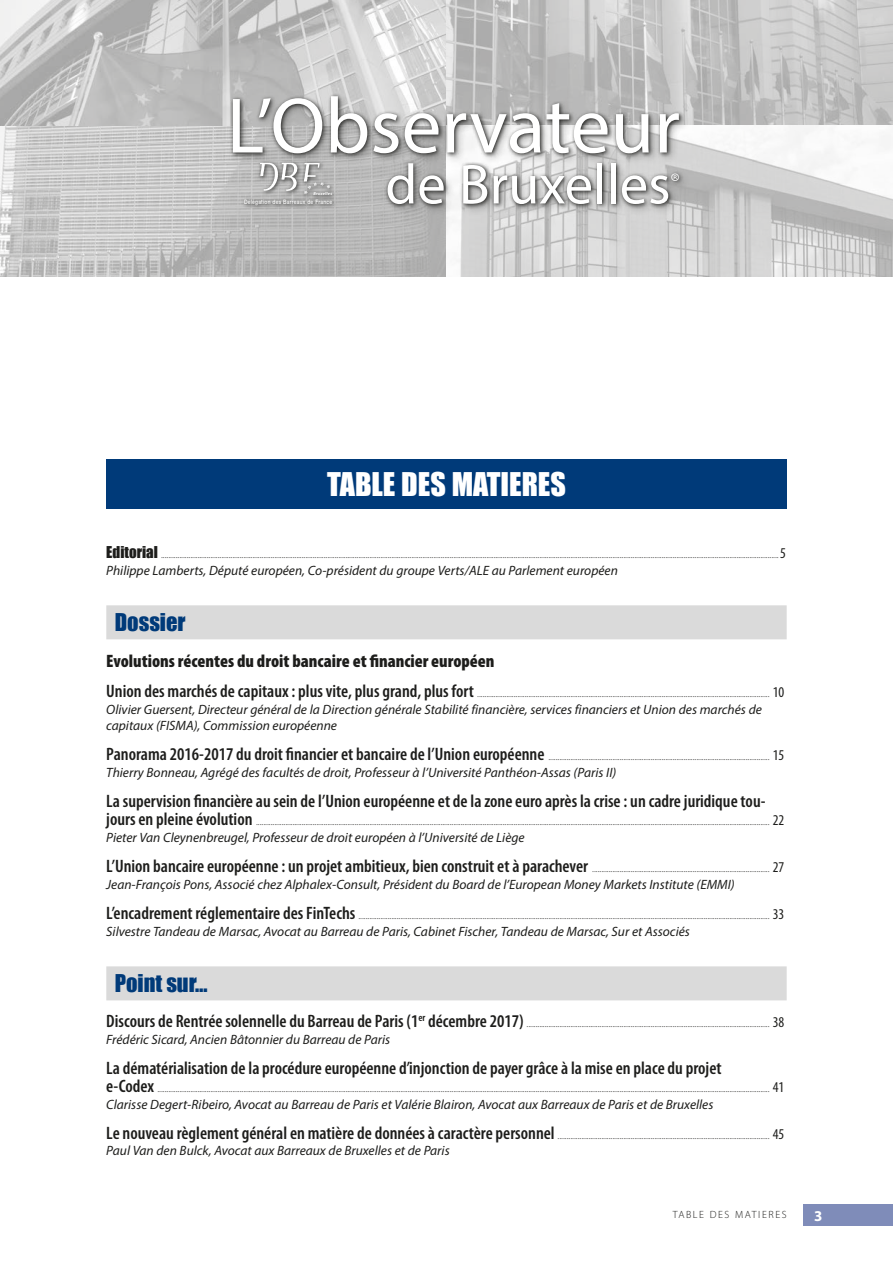
<style>
.page{position:relative;width:893px;height:1263px;background:#fff}
.page>*{position:absolute;margin:0;border:0;box-sizing:border-box;transform-origin:0 0}
.t1{font:79.2px "Myriad Pro";color:#fff}
.t2{font:56.55px "Myriad Pro";color:#fff}
.t3{font:30px "Impact";color:#fff}
.t4{font:22.65px "Myriad Pro";color:#fff}
.t5{font:22.5px "Impact";color:#003a79}
.t6{font:600 condensed 18px "Myriad Pro";color:#1d1d1b}
.t7{font:900 condensed 18px "Myriad Pro";color:#1d1d1b}
.t8{font:700 15px "Myriad Pro";color:#fff}
.t9{font:italic 13.5px/16.2px "Myriad Pro";color:#1d1d1b}
.t10{font:300 10.5px "Myriad Pro";letter-spacing:.15em;color:#1d1d1b}
.t11{font:500 6.15px "Helvetica Neue LT Std";letter-spacing:.05em;color:#fff;scale:.8 1}
.t12{font:italic 700 4.35px "Myriad Pro";letter-spacing:.05em;color:#fff}
.s1{font-family:"Impact";font-weight:400;font-size:15px}
.s2{font-weight:400;font-stretch:condensed;font-size:15px}
.s3{font-weight:600;font-stretch:condensed;font-size:18px}
</style>
<div class="page">
<img style="left:0;top:0;width:893px;height:276px">
<div style="left:804px;top:1205px;width:89px;height:21px;background:#7f8cb9"></div>
<div style="left:106px;top:459px;width:681px;height:50px;background:#003a79"></div>
<div style="left:229px;top:92px;width:462px;height:124px;background:#1d1d1b;opacity:.3"></div>
<img style="left:281px;top:163px;width:16px;height:28px">
<div style="left:106px;top:605px;width:681px;height:34px;background:#dadada"></div>
<div style="left:106px;top:966px;width:681px;height:34px;background:#dadada"></div>
<h1 class="t1" style="left:227px;top:77px;width:455px">L’Observateur</h1>
<h2 class="t2" style="left:385px;top:150px;width:287px">de Bruxelles</h2>
<h3 class="t4" style="left:671px;top:167px;width:11px">®</h3>
<p class="t12" style="left:313px;top:191px;width:20px">Bruxelles</p>
<p class="t11" style="left:244px;top:198px;width:112px">Délégation des Barreaux de France</p>
<h3 class="t3" style="left:327px;top:466px;width:240px">TABLE DES MATIERES</h3>
<p class="t10" style="left:106px;top:549px;width:681px"><span class="s1">Editorial</span> ..................................................................................................................................................................................................................................................................................................................................................<span class="s2">5</span></p>
<p class="t9" style="left:106px;top:562px;width:513px">Philippe Lamberts, Député européen, Co-président du groupe Verts/ALE au Parlement européen</p>
<h3 class="t5" style="left:115px;top:608px;width:72px">Dossier</h3>
<h3 class="t7" style="left:106px;top:650px;width:390px">Evolutions récentes du droit bancaire et financier européen</h3>
<p class="t10" style="left:106px;top:688px;width:680px"><span class="s3">Union des marchés de capitaux : plus vite, plus grand, plus fort</span> ................................................................................................................................................................ <span class="s2">10</span></p>
<p class="t9" style="left:106px;top:701px;width:657px">Olivier Guersent, Directeur général de la Direction générale Stabilité financière, services financiers et Union des marchés de capitaux (FISMA), Commission européenne</p>
<p class="t10" style="left:106px;top:751px;width:680px"><span class="s3">Panorama 2016-2017 du droit financier et bancaire de l’Union européenne</span> ......................................................................................................................... <span class="s2">15</span></p>
<p class="t9" style="left:106px;top:764px;width:511px">Thierry Bonneau, Agrégé des facultés de droit, Professeur à l’Université Panthéon-Assas (Paris II)</p>
<h3 class="t6" style="left:106px;top:792px;width:661px">La supervision financière au sein de l’Union européenne et de la zone euro après la crise : un cadre juridique tou-</h3>
<p class="t10" style="left:106px;top:816px;width:680px"><span class="s3">jours en pleine évolution</span> ......................................................................................................................................................................................................................................................................................... <span class="s2">22</span></p>
<p class="t9" style="left:106px;top:829px;width:420px">Pieter Van Cleynenbreugel, Professeur de droit européen à l’Université de Liège</p>
<p class="t10" style="left:106px;top:863px;width:680px"><span class="s3">L’Union bancaire européenne : un projet ambitieux, bien construit et à parachever</span> ................................................................................................. <span class="s2">27</span></p>
<p class="t9" style="left:106px;top:876px;width:630px">Jean-François Pons, Associé chez Alphalex-Consult, Président du Board de l’European Money Markets Institute (EMMI)</p>
<p class="t10" style="left:106px;top:910px;width:680px"><span class="s3">L’encadrement réglementaire des FinTechs</span> ................................................................................................................................................................................................................................. <span class="s2">33</span></p>
<p class="t9" style="left:106px;top:923px;width:585px">Silvestre Tandeau de Marsac, Avocat au Barreau de Paris, Cabinet Fischer, Tandeau de Marsac, Sur et Associés</p>
<h3 class="t5" style="left:115px;top:969px;width:94px">Point sur…</h3>
<p class="t10" style="left:106px;top:1018px;width:680px"><span class="s3">Discours de Rentrée solennelle du Barreau de Paris (1</span><sup>er</sup> <span class="s3">décembre 2017)</span> ..................................................................................................................................... <span class="s2">38</span></p>
<p class="t9" style="left:106px;top:1031px;width:285px">Frédéric Sicard, Ancien Bâtonnier du Barreau de Paris</p>
<h3 class="t6" style="left:106px;top:1058px;width:617px">La dématérialisation de la procédure européenne d’injonction de payer grâce à la mise en place du projet</h3>
<p class="t10" style="left:106px;top:1083px;width:680px"><span class="s3">e-Codex</span> ............................................................................................................................................................................................................................................................................................................................................... <span class="s2">41</span></p>
<p class="t9" style="left:106px;top:1096px;width:609px">Clarisse Degert-Ribeiro, Avocat au Barreau de Paris et Valérie Blairon, Avocat aux Barreaux de Paris et de Bruxelles</p>
<p class="t10" style="left:106px;top:1130px;width:680px"><span class="s3">Le nouveau règlement général en matière de données à caractère personnel</span> .................................................................................................................... <span class="s2">45</span></p>
<p class="t9" style="left:106px;top:1142px;width:345px">Paul Van den Bulck, Avocat aux Barreaux de Bruxelles et de Paris</p>
<p class="t10" style="left:673px;top:1209px;width:115px">TABLE DES MATIERES</p>
<h3 class="t8" style="left:814px;top:1206px;width:10px">3</h3>
</div>
